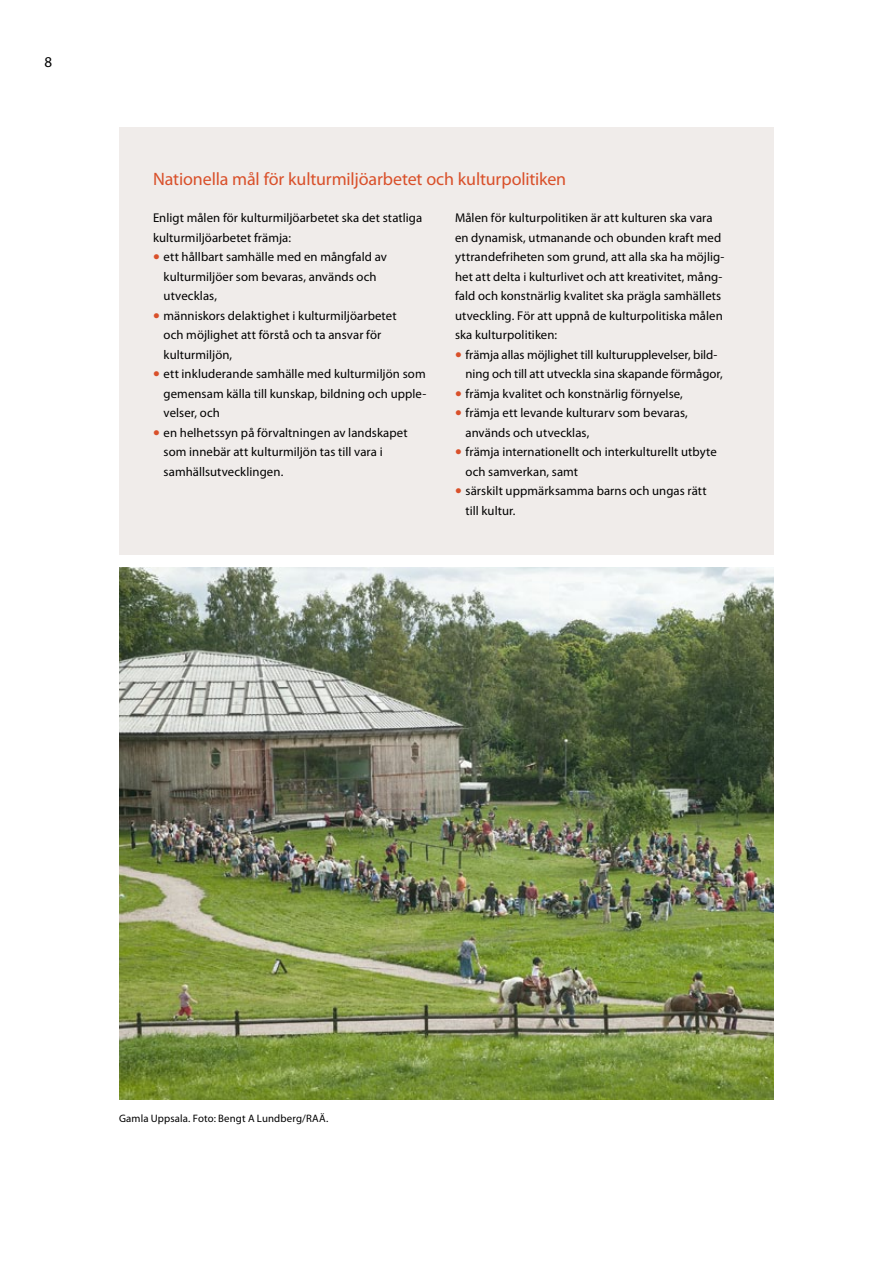
<style>
.page{position:relative;width:893px;height:1263px;background:#fff}
.page>*{position:absolute;margin:0;border:0;box-sizing:border-box;transform-origin:0 0}
.t1{font:18px "Myriad Pro";letter-spacing:-.01em;color:#d9502a}
.t2{font:15px "Myriad Pro";color:#000}
.t3{font:12.75px/19.5px "Myriad Pro";letter-spacing:.005em;color:#000}
.t4{font:10.8px "Myriad Pro";letter-spacing:.01em;color:#000}
.s1{font-size:24px;color:#d9502a}
</style>
<div class="page">
<div style="left:119px;top:128px;width:655px;height:427px;background:#f0ecea"></div>
<img style="left:119px;top:568px;width:655px;height:531px">
<p class="t2" style="left:45px;top:53px;width:9px">8</p>
<h1 class="t1" style="left:153px;top:169px;width:415px">Nationella mål för kulturmiljöarbetet och kulturpolitiken</h1>
<p class="t3" style="left:153px;top:208px;width:271px">Enligt målen för kulturmiljöarbetet ska det statliga kulturmiljöarbetet främja:</p>
<p class="t3" style="left:164px;top:247px;width:225px;text-indent:-10px"><span class="s1">•</span> ett hållbart samhälle med en mångfald av kulturmiljöer som bevaras, används och utvecklas,</p>
<p class="t3" style="left:164px;top:306px;width:234px;text-indent:-10px"><span class="s1">•</span> människors delaktighet i kulturmiljöarbetet och möjlighet att förstå och ta ansvar för kulturmiljön,</p>
<p class="t3" style="left:164px;top:364px;width:264px;text-align:justify;text-indent:-10px"><span class="s1">•</span> ett inkluderande samhälle med kulturmiljön som gemensam källa till kunskap, bildning och upple&shy;velser, och</p>
<p class="t3" style="left:164px;top:423px;width:246px;text-indent:-10px"><span class="s1">•</span> en helhetssyn på förvaltningen av landskapet som innebär att kulturmiljön tas till vara i samhällsutvecklingen.</p>
<p class="t3" style="left:455px;top:208px;width:271px">Målen för kulturpolitiken är att kulturen ska vara en dynamisk, utmanande och obunden kraft med yttrandefriheten som grund, att alla ska ha möjlig&shy;het att delta i kulturlivet och att kreativitet, mång&shy;fald och konstnärlig kvalitet ska prägla samhällets utveckling. För att uppnå de kulturpolitiska målen ska kulturpolitiken:</p>
<p class="t3" style="left:465px;top:345px;width:259px;text-indent:-10px"><span class="s1">•</span> främja allas möjlighet till kulturupplevelser, bild&shy;ning och till att utveckla sina skapande förmågor,</p>
<p class="t3" style="left:455px;top:384px;width:229px"><span class="s1">•</span> främja kvalitet och konstnärlig förnyelse,</p>
<p class="t3" style="left:465px;top:403px;width:224px;text-indent:-10px"><span class="s1">•</span> främja ett levande kulturarv som bevaras, används och utvecklas,</p>
<p class="t3" style="left:465px;top:442px;width:253px;text-indent:-10px"><span class="s1">•</span> främja internationellt och interkulturellt utbyte och samverkan, samt</p>
<p class="t3" style="left:465px;top:481px;width:243px;text-indent:-10px"><span class="s1">•</span> särskilt uppmärksamma barns och ungas rätt till kultur.</p>
<p class="t4" style="left:119px;top:1113px;width:211px">Gamla Uppsala. Foto: Bengt A Lundberg/RAÄ.</p>
</div>
